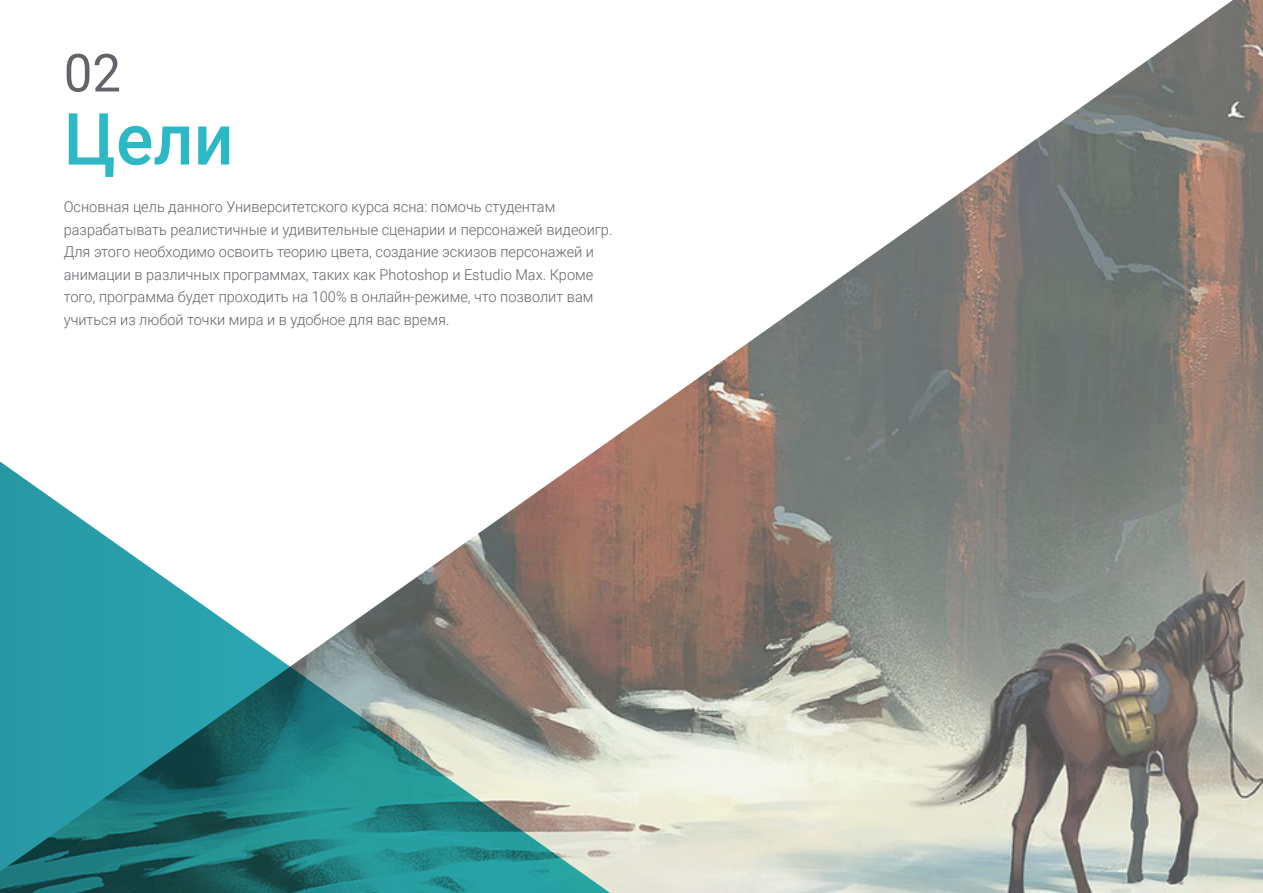
<style>
.page{position:relative;width:1263px;height:893px;background:#fff}
.page>*{position:absolute;margin:0;border:0;box-sizing:border-box;transform-origin:0 0}
.t1{font:500 72px "Roboto";color:#2db8c5}
.t2{font:52.5px "Roboto";color:#61646a}
.t3{font:300 15px/22.5px "Roboto";color:#61646a}
</style>
<div class="page">
<img style="left:602px;top:0;width:661px;height:893px">
<svg style="left:0;top:446px;width:640px;height:447px"></svg>
<h2 class="t2" style="left:64px;top:36px;width:59px">02</h2>
<h1 class="t1" style="left:64px;top:89px;width:171px">Цели</h1>
<p class="t3" style="left:64px;top:195px;width:550px">Основная цель данного Университетского курса ясна: помочь студентам разрабатывать реалистичные и удивительные сценарии и персонажей видеоигр.<br>Для этого необходимо освоить теорию цвета, создание эскизов персонажей и анимации в различных программах, таких как Photoshop и Estudio Max. Кроме того, программа будет проходить на 100% в онлайн-режиме, что позволит вам учиться из любой точки мира и в удобное для вас время.</p>
</div>
